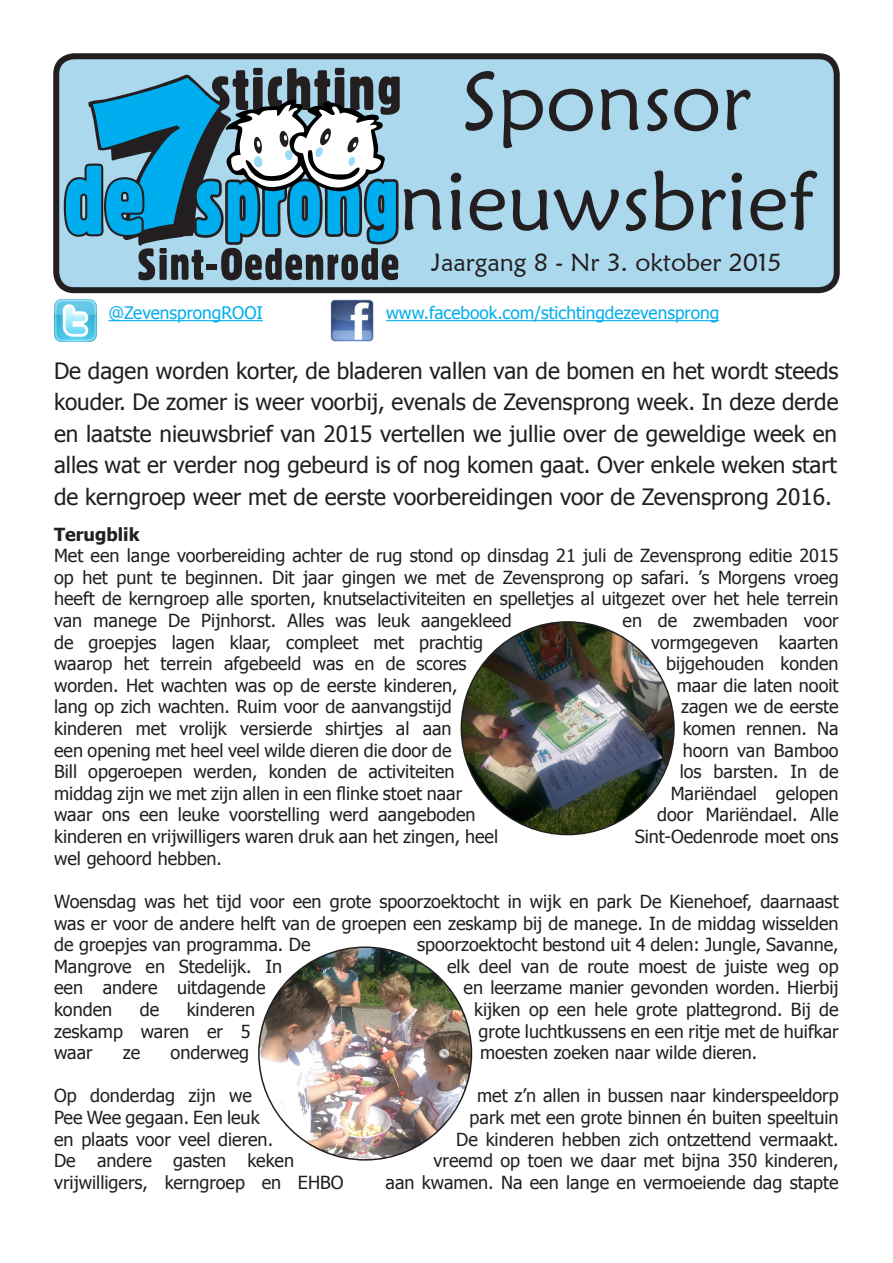
<style>
.page{position:relative;width:893px;height:1263px;background:#fff}
.page>*{position:absolute;margin:0;border:0;box-sizing:border-box;transform-origin:0 0}
.t1{font:83.25px "Maiandra GD";color:#231f20}
.t2{font:24.9px "Maiandra GD";color:#231f20}
.Inleiding{font:22.5px/31.5px "Tahoma";color:#231f20;text-align:justify}
.Normale_tekst{font:18px/21.6px "Tahoma";color:#231f20;text-align:justify}
.Kopje{font:700 18px "Tahoma";color:#231f20}
.t3{font:17.25px "Tahoma";color:#00aeef}
</style>
<div class="page">
<img style="left:461px;top:622px;width:213px;height:212px;border-radius:106px">
<img style="left:259px;top:947px;width:212px;height:213px;border-radius:106px">
<hr style="left:108px;top:320px;width:155px;height:1px;background:#00aeef">
<img style="left:54px;top:299px;width:43px;height:42px">
<hr style="left:386px;top:320px;width:333px;height:1px;background:#00aeef">
<img style="left:331px;top:299px;width:42px;height:43px">
<div style="left:56px;top:56px;width:781px;height:234px;background:#abd8ec;border-radius:18px"></div>
<div style="left:53px;top:53px;width:787px;height:240px;border:6px solid #231f20;border-radius:18px"></div>
<svg style="left:64px;top:68px;width:336px;height:212px"></svg>
<p class="t1" style="left:462px;top:50px;width:291px">Sponsor</p>
<p class="t1" style="left:399px;top:150px;width:417px">nieuwsbrief</p>
<p class="t2" style="left:431px;top:247px;width:352px">Jaargang 8 - Nr 3. oktober 2015</p>
<p class="t3" style="left:108px;top:301px;width:156px">@ZevensprongROOI</p>
<p class="t3" style="left:386px;top:301px;width:335px">www.facebook.com/stichtingdezevensprong</p>
<p class="Inleiding" style="left:54px;top:354px;width:786px">De dagen worden korter, de bladeren vallen van de bomen en het wordt steeds kouder. De zomer is weer voorbij, evenals de Zevensprong week. In deze derde en laatste nieuwsbrief van 2015 vertellen we jullie over de geweldige week en alles wat er verder nog gebeurd is of nog komen gaat. Over enkele weken start de kerngroep weer met de eerste voorbereidingen voor de Zevensprong 2016.</p>
<p class="Kopje" style="left:54px;top:521px;width:87px">Terugblik</p>
<p class="Normale_tekst" style="left:54px;top:544px;width:786px">Met een lange voorbereiding achter de rug stond op dinsdag 21 juli de Zevensprong editie 2015 op het punt te beginnen. Dit jaar gingen we met de Zevensprong op safari. ’s Morgens vroeg heeft de kerngroep alle sporten, knutselactiviteiten en spelletjes al uitgezet over het hele terrein van manege De Pijnhorst. Alles was leuk aangekleed</p>
<p class="Normale_tekst" style="left:623px;top:609px;width:218px">en de zwembaden voor</p>
<p class="Normale_tekst" style="left:54px;top:630px;width:430px">de groepjes lagen klaar, compleet met prachtig</p>
<p class="Normale_tekst" style="left:651px;top:630px;width:189px">vormgegeven kaarten</p>
<p class="Normale_tekst" style="left:54px;top:652px;width:414px">waarop het terrein afgebeeld was en de scores</p>
<p class="Normale_tekst" style="left:666px;top:652px;width:174px">bijgehouden konden</p>
<p class="Normale_tekst" style="left:54px;top:674px;width:405px">worden. Het wachten was op de eerste kinderen,</p>
<p class="Normale_tekst" style="left:677px;top:674px;width:163px">maar die laten nooit</p>
<p class="Normale_tekst" style="left:54px;top:695px;width:399px">lang op zich wachten. Ruim voor de aanvangstijd</p>
<p class="Normale_tekst" style="left:681px;top:695px;width:159px">zagen we de eerste</p>
<p class="Normale_tekst" style="left:54px;top:717px;width:399px">kinderen met vrolijk versierde shirtjes al aan</p>
<p class="Normale_tekst" style="left:683px;top:717px;width:157px">komen rennen. Na</p>
<p class="Normale_tekst" style="left:54px;top:738px;width:399px">een opening met heel veel wilde dieren die door de</p>
<p class="Normale_tekst" style="left:683px;top:738px;width:158px">hoorn van Bamboo</p>
<p class="Normale_tekst" style="left:54px;top:760px;width:402px">Bill opgeroepen werden, konden de activiteiten</p>
<p class="Normale_tekst" style="left:680px;top:760px;width:161px">los barsten. In de</p>
<p class="Normale_tekst" style="left:54px;top:782px;width:410px">middag zijn we met zijn allen in een flinke stoet naar</p>
<p class="Normale_tekst" style="left:671px;top:782px;width:170px">Mariëndael gelopen</p>
<p class="Normale_tekst" style="left:54px;top:803px;width:423px">waar ons een leuke voorstelling werd aangeboden</p>
<p class="Normale_tekst" style="left:657px;top:803px;width:183px">door Mariëndael. Alle</p>
<p class="Normale_tekst" style="left:54px;top:825px;width:445px">kinderen en vrijwilligers waren druk aan het zingen, heel</p>
<p class="Normale_tekst" style="left:635px;top:825px;width:206px">Sint-Oedenrode moet ons</p>
<p class="Normale_tekst" style="left:54px;top:846px;width:169px">wel gehoord hebben.</p>
<p class="Normale_tekst" style="left:54px;top:890px;width:786px">Woensdag was het tijd voor een grote spoorzoektocht in wijk en park De Kienehoef, daarnaast was er voor de andere helft van de groepen een zeskamp bij de manege. In de middag wisselden de groepjes van programma. De</p>
<p class="Normale_tekst" style="left:417px;top:933px;width:423px">spoorzoektocht bestond uit 4 delen: Jungle, Savanne,</p>
<p class="Normale_tekst" style="left:54px;top:954px;width:230px">Mangrove en Stedelijk. In</p>
<p class="Normale_tekst" style="left:447px;top:954px;width:393px">elk deel van de route moest de juiste weg op</p>
<p class="Normale_tekst" style="left:54px;top:976px;width:213px">een andere uitdagende</p>
<p class="Normale_tekst" style="left:464px;top:976px;width:377px">en leerzame manier gevonden worden. Hierbij</p>
<p class="Normale_tekst" style="left:54px;top:998px;width:60px">konden</p>
<p class="Normale_tekst" style="left:140px;top:998px;width:21px">de</p>
<p class="Normale_tekst" style="left:187px;top:998px;width:70px">kinderen</p>
<p class="Normale_tekst" style="left:474px;top:998px;width:366px">kijken op een hele grote plattegrond. Bij de</p>
<p class="Normale_tekst" style="left:54px;top:1019px;width:198px">zeskamp waren er 5</p>
<p class="Normale_tekst" style="left:479px;top:1019px;width:361px">grote luchtkussens en een ritje met de huifkar</p>
<p class="Normale_tekst" style="left:54px;top:1041px;width:40px">waar</p>
<p class="Normale_tekst" style="left:123px;top:1041px;width:19px">ze</p>
<p class="Normale_tekst" style="left:171px;top:1041px;width:80px">onderweg</p>
<p class="Normale_tekst" style="left:480px;top:1041px;width:279px">moesten zoeken naar wilde dieren.</p>
<p class="Normale_tekst" style="left:54px;top:1084px;width:199px">Op donderdag zijn we</p>
<p class="Normale_tekst" style="left:477px;top:1084px;width:363px">met z’n allen in bussen naar kinderspeeldorp</p>
<p class="Normale_tekst" style="left:54px;top:1106px;width:207px">Pee Wee gegaan. Een leuk</p>
<p class="Normale_tekst" style="left:470px;top:1106px;width:371px">park met een grote binnen én buiten speeltuin</p>
<p class="Normale_tekst" style="left:54px;top:1127px;width:221px">en plaats voor veel dieren.</p>
<p class="Normale_tekst" style="left:456px;top:1127px;width:384px">De kinderen hebben zich ontzettend vermaakt.</p>
<p class="Normale_tekst" style="left:54px;top:1149px;width:241px">De andere gasten keken</p>
<p class="Normale_tekst" style="left:434px;top:1149px;width:407px">vreemd op toen we daar met bijna 350 kinderen,</p>
<p class="Normale_tekst" style="left:54px;top:1170px;width:291px">vrijwilligers, kerngroep en EHBO</p>
<p class="Normale_tekst" style="left:386px;top:1170px;width:454px">aan kwamen. Na een lange en vermoeiende dag stapte</p>
</div>
